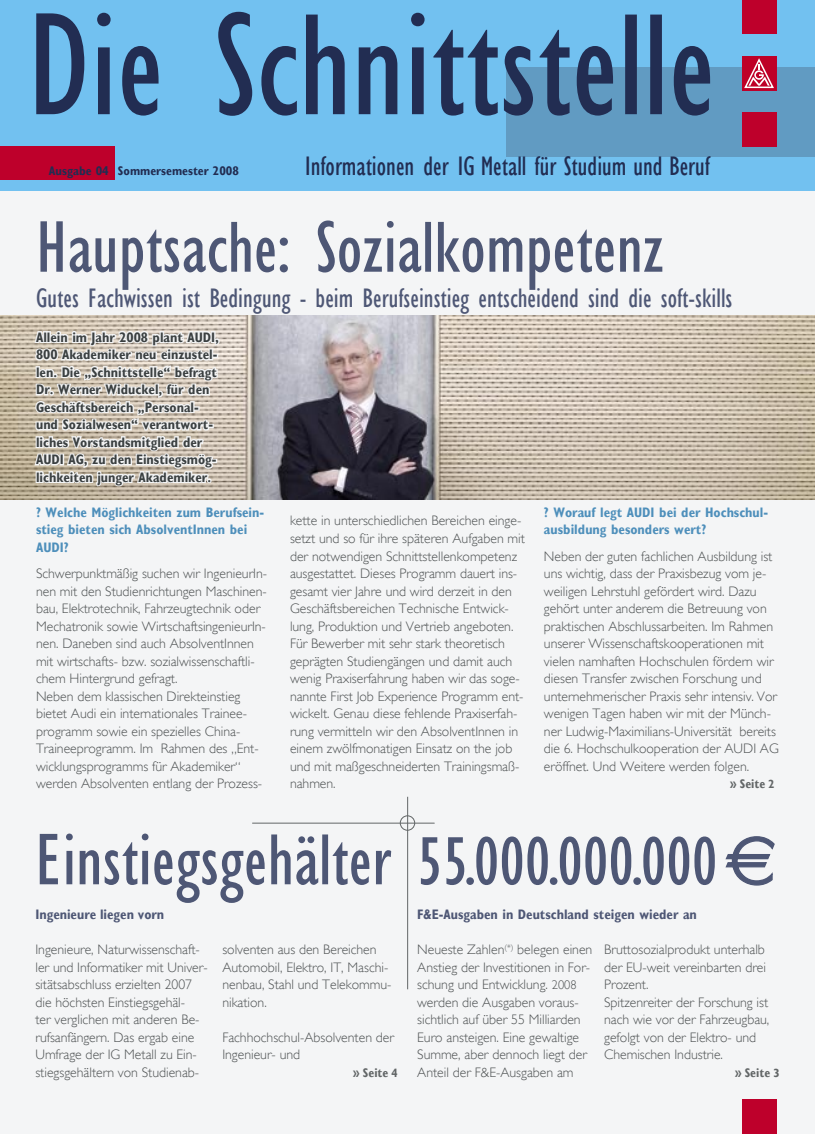
<style>
.page{position:relative;width:815px;height:1134px;background:#f4f5f6}
.page>*{position:absolute;margin:0;border:0;box-sizing:border-box;transform-origin:0 0}
.t1{font:condensed 150px "Gill Sans";color:#222d52}
.Titel_1spaltig{font:condensed 75px "Gill Sans";color:#4e5775}
.Fließtext_Abs_1{font:condensed 27.5px "Gill Sans";color:#4e5775}
.t2{font:condensed 27.5px "Gill Sans";color:#222d52}
.Fließtext{font:300 13.75px/17.5px "Gill Sans";color:#4f5354}
.Fließtext_Abs_1-2{font:700 condensed 13.75px/17.5px "Gill Sans";color:#3b4041}
.Frage_Interview{font:700 condensed 13.75px/17.5px "Gill Sans";color:#4e8fbb}
.Fließtext_Abs_1-3{font:700 condensed 13.75px "Gill Sans";color:#4e5775}
.t3{font:700 condensed 12.5px "Gill Sans";color:#222d52}
.Fließtext_Abs_1-4{font:700 condensed 12.5px "Gill Sans";color:#626667}
.s1{font-size:13.75px}
.s2{font-size:11.88px}
.s3{font-size:70px}
.s4{font-size:12.5px}
</style>
<div class="page">
<div style="left:742px;top:1099px;width:35px;height:35px;background:#be002b"></div>
<div style="left:0;top:0;width:815px;height:191px;background:#72c1f0"></div>
<div style="left:506px;top:67px;width:309px;height:90px;background:#619bc2"></div>
<div style="left:0;top:146px;width:115px;height:34px;background:#be002b"></div>
<div style="left:742px;top:0;width:34px;height:34px;background:#be002b"></div>
<div style="left:742px;top:113px;width:34px;height:34px;background:#be002b"></div>
<div style="left:742px;top:56px;width:34px;height:34px;background:#be0027"></div>
<svg style="left:744px;top:58px;width:30px;height:31px"></svg>
<img style="left:0;top:315px;width:815px;height:184px">
<svg style="left:33px;top:315px;width:188px;height:185px"></svg>
<svg style="left:725px;top:836px;width:50px;height:50px"></svg>
<hr style="left:252px;top:823px;width:182px;height:1px;background:#626667">
<hr style="left:407px;top:797px;width:1px;height:192px;background:#626667">
<div style="left:400px;top:816px;width:15px;height:14px;border:1px solid #626667;border-radius:50%"></div>
<p class="t1" style="left:28px;top:-24px;width:689px">Die Schnittstelle</p>
<p class="t3" style="left:49px;top:164px;width:192px">Ausgabe 04 Sommersemester 2008</p>
<p class="t2" style="left:305px;top:150px;width:406px">Informationen der IG Metall für Studium und Beruf</p>
<p class="Titel_1spaltig" style="left:36px;top:203px;width:629px">Hauptsache: Sozialkompetenz</p>
<p class="Fließtext_Abs_1" style="left:36px;top:281px;width:698px">Gutes Fachwissen ist Bedingung - beim Berufseinstieg entscheidend sind die soft-skills</p>
<p class="Fließtext_Abs_1-2" style="left:36px;top:328px;width:184px">Allein im Jahr 2008 plant AUDI,<br>800 Akademiker neu einzustel&shy;len. Die „Schnittstelle“ befragt<br>Dr. Werner Widuckel, für den<br>Geschäftsbereich „Personal&shy;und Sozialwesen“ verantwort&shy;liches Vorstandsmitglied der<br>AUDI AG, zu den Einstiegsmög&shy;lichkeiten junger Akademiker.</p>
<p class="Frage_Interview" style="left:36px;top:503px;width:230px">? Welche Möglichkeiten zum Berufsein&shy;stieg bieten sich AbsolventInnen bei<br>AUDI?</p>
<p class="Fließtext" style="left:36px;top:565px;width:233px">Schwerpunktmäßig suchen wir IngenieurIn&shy;nen mit den Studienrichtungen Maschinen&shy;bau, Elektrotechnik, Fahrzeugtechnik oder Mechatronik sowie WirtschaftsingenieurIn&shy;nen. Daneben sind auch AbsolventInnen mit wirtschafts- bzw. sozialwissenschaftli&shy;chem Hintergrund gefragt.</p>
<p class="Fließtext" style="left:36px;top:687px;width:228px">Neben dem klassischen Direkteinstieg bietet Audi ein internationales Trainee&shy;programm sowie ein spezielles China-Traineeprogramm. Im Rahmen des „Ent&shy;wicklungsprogramms für Akademiker“ werden Absolventen entlang der Prozess-</p>
<p class="Fließtext" style="left:290px;top:512px;width:236px">kette in unterschiedlichen Bereichen einge&shy;setzt und so für ihre späteren Aufgaben mit der notwendigen Schnittstellenkompetenz ausgestattet. Dieses Programm dauert ins&shy;gesamt vier Jahre und wird derzeit in den Geschäftsbereichen Technische Entwick&shy;lung, Produktion und Vertrieb angeboten.<br>Für Bewerber mit sehr stark theoretisch geprägten Studiengängen und damit auch wenig Praxiserfahrung haben wir das soge&shy;nannte First Job Experience Programm ent&shy;wickelt. Genau diese fehlende Praxiserfah&shy;rung vermitteln wir den AbsolventInnen in einem zwölfmonatigen Einsatz on the job und mit maßgeschneiderten Trainingsmaß&shy;nahmen.</p>
<p class="Frage_Interview" style="left:544px;top:503px;width:226px">? Worauf legt AUDI bei der Hochschul&shy;ausbildung besonders wert?</p>
<p class="Fließtext" style="left:544px;top:547px;width:236px">Neben der guten fachlichen Ausbildung ist uns wichtig, dass der Praxisbezug vom je&shy;weiligen Lehrstuhl gefördert wird. Dazu gehört unter anderem die Betreuung von praktischen Abschlussarbeiten. Im Rahmen unserer Wissenschaftskooperationen mit vielen namhaften Hochschulen fördern wir diesen Transfer zwischen Forschung und unternehmerischer Praxis sehr intensiv. Vor wenigen Tagen haben wir mit der Münch&shy;ner Ludwig-Maximilians-Universität bereits die 6. Hochschulkooperation der AUDI AG eröffnet. Und Weitere werden folgen.</p>
<p class="Fließtext_Abs_1-4" style="left:730px;top:776px;width:46px"><span class="s1">»</span> Seite <span class="s2">2</span></p>
<p class="Titel_1spaltig" style="left:35px;top:815px;width:743px">Einstiegsgehälter <span class="s3">55.000.000.000€</span></p>
<p class="Fließtext_Abs_1-3" style="left:35px;top:906px;width:130px">Ingenieure liegen vorn</p>
<p class="Fließtext_Abs_1-3" style="left:417px;top:906px;width:281px">F&amp;E-Ausgaben in Deutschland steigen wieder an</p>
<p class="Fließtext" style="left:417px;top:941px;width:177px">Neueste Zahlen<sup>(*)</sup> belegen einen<br>Anstieg der Investitionen in For&shy;schung und Entwicklung. <span class="s4">2008 </span>werden die Ausgaben voraus&shy;sichtlich auf über 55 Milliarden<br>Euro ansteigen. Eine gewaltige<br>Summe, aber dennoch liegt der<br>Anteil der F&amp;E-Ausgaben am</p>
<p class="Fließtext" style="left:604px;top:941px;width:163px;text-align:justify">Bruttosozialprodukt unterhalb der EU-weit vereinbarten drei Prozent.</p>
<p class="Fließtext" style="left:35px;top:941px;width:174px">Ingenieure, Naturwissenschaft&shy;ler und Informatiker mit Univer&shy;sitätsabschluss erzielten 2007 die höchsten Einstiegsgehäl-<br>ter verglichen mit anderen Be&shy;rufsanfängern. Das ergab eine<br>Umfrage der IG Metall zu Ein&shy;stiegsgehältern von Studienab-</p>
<p class="Fließtext" style="left:222px;top:941px;width:171px">solventen aus den Bereichen<br>Automobil, Elektro, IT, Maschi&shy;nenbau, Stahl und Telekommu&shy;nikation.</p>
<p class="Fließtext" style="left:604px;top:993px;width:167px">Spitzenreiter der Forschung ist nach wie vor der Fahrzeugbau, gefolgt von der Elektro- und<br>Chemischen Industrie.</p>
<p class="Fließtext_Abs_1-4" style="left:735px;top:1065px;width:46px"><span class="s1">»</span> Seite <span class="s2">3</span></p>
<p class="Fließtext" style="left:222px;top:1028px;width:173px">Fachhochschul-Absolventen der<br>Ingenieur- und</p>
<p class="Fließtext_Abs_1-4" style="left:353px;top:1065px;width:46px"><span class="s1">»</span> Seite <span class="s2">4</span></p>
</div>
